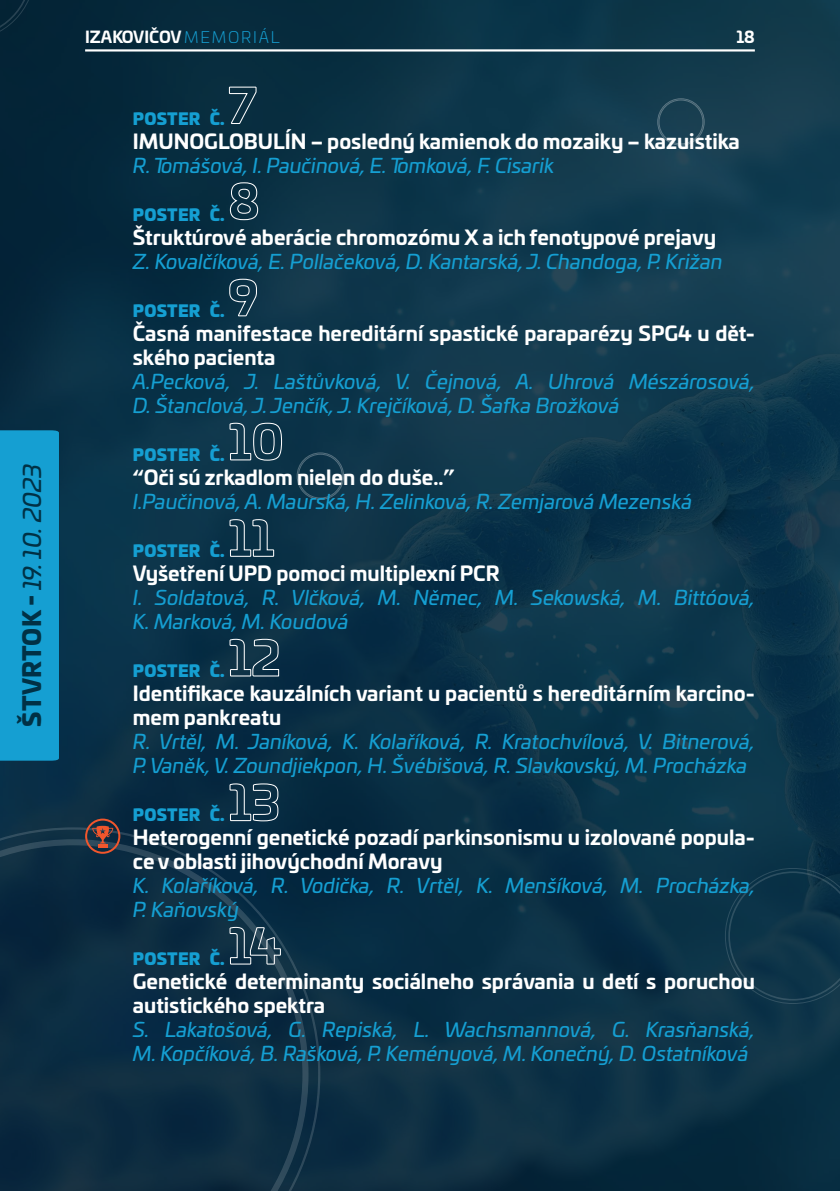
<style>
.page{position:relative;width:840px;height:1191px;background:#fff}
.page>*{position:absolute;margin:0;border:0;box-sizing:border-box;transform-origin:0 0}
.t1{font:italic 24px "Univia Pro";letter-spacing:-.01em;color:#013145}
.t2{font:italic 20px/24px "Univia Pro";color:#159fd2}
.t3{font:700 20px/24px "Univia Pro";color:#fff}
.t4{font:900 16px "Univia Pro";letter-spacing:.02em;color:#159fd2}
.t5{font:700 16px "Univia Pro";color:#fff}
.s1{font-weight:900;font-style:normal}
.s2{font-weight:300;color:#159fd2}
</style>
<div class="page">
<img style="left:0;top:0;width:839px;height:1191px">
<div style="left:0;top:827px;width:320px;height:364px;background:#0b2b41"></div>
<svg style="left:724px;top:868px;width:115px;height:135px;background:#0e3549"></svg>
<svg style="left:0;top:0;width:35px;height:40px"></svg>
<div style="left:658px;top:100px;width:44px;height:44px;border:1px solid #fff;border-radius:50%"></div>
<div style="left:657px;top:99px;width:47px;height:46px;border:1px solid #fff;border-radius:50%"></div>
<div style="left:298px;top:454px;width:44px;height:44px;border:1px solid #fff;border-radius:50%"></div>
<div style="left:297px;top:453px;width:46px;height:46px;border:1px solid #fff;border-radius:50%"></div>
<svg style="left:228px;top:86px;width:29px;height:38px"></svg>
<svg style="left:229px;top:182px;width:29px;height:39px"></svg>
<svg style="left:228px;top:278px;width:29px;height:39px"></svg>
<svg style="left:229px;top:422px;width:53px;height:39px;background:#305263"></svg>
<svg style="left:229px;top:518px;width:45px;height:39px;background:#2b4d5f"></svg>
<svg style="left:229px;top:638px;width:50px;height:39px;background:#315061"></svg>
<svg style="left:229px;top:782px;width:50px;height:40px;background:#2e4d60"></svg>
<svg style="left:229px;top:926px;width:52px;height:39px;background:#345061"></svg>
<div style="left:0;top:430px;width:59px;height:330px;background:#159fd2"></div>
<svg style="left:92px;top:825px;width:21px;height:23px"></svg>
<div style="left:85px;top:818px;width:35px;height:35px;border:2px solid #f1562c;border-radius:50%"></div>
<hr style="left:85px;top:49px;width:669px;height:3px;background:#fff">
<p class="t1" style="left:14px;top:727px;width:265px;rotate:-90deg"><span class="s1">ŠTVRTOK -</span> 19. 10. 2023</p>
<p class="t5" style="left:85px;top:24px;width:196px">IZAKOVIČOV <span class="s2">MEMORIÁL</span></p>
<p class="t5" style="left:736px;top:24px;width:20px">18</p>
<p class="t4" style="left:133px;top:105px;width:93px">POSTER Č.</p>
<p class="t3" style="left:133px;top:128px;width:608px">IMUNOGLOBULÍN – posledný kamienok do mozaiky – kazuistika</p>
<p class="t2" style="left:133px;top:152px;width:422px">R. Tomášová, I. Paučinová, E. Tomková, F. Cisarik</p>
<p class="t4" style="left:133px;top:201px;width:93px">POSTER Č.</p>
<p class="t3" style="left:133px;top:224px;width:584px">Štruktúrové aberácie chromozómu X a ich fenotypové prejavy</p>
<p class="t2" style="left:133px;top:248px;width:591px">Z. Kovalčíková, E. Pollačeková, D. Kantarská, J. Chandoga, P. Križan</p>
<p class="t4" style="left:133px;top:297px;width:93px">POSTER Č.</p>
<p class="t3" style="left:133px;top:320px;width:623px">Časná manifestace hereditární spastické paraparézy SPG4 u dět&shy;ského pacienta</p>
<p class="t2" style="left:133px;top:368px;width:623px">A.Pecková, J. Laštůvková, V. Čejnová, A. Uhrová Mészárosová,<br>D. Štanclová, J. Jenčík, J. Krejčíková, D. Šafka Brožková</p>
<p class="t4" style="left:133px;top:441px;width:93px">POSTER Č.</p>
<p class="t3" style="left:133px;top:464px;width:323px">“Oči sú zrkadlom nielen do duše..”</p>
<p class="t2" style="left:133px;top:488px;width:560px">I.Paučinová, A. Maurská, H. Zelinková, R. Zemjarová Mezenská</p>
<p class="t4" style="left:133px;top:537px;width:93px">POSTER Č.</p>
<p class="t3" style="left:133px;top:560px;width:368px">Vyšetření UPD pomoci multiplexní PCR</p>
<p class="t2" style="left:133px;top:584px;width:623px">I. Soldatová, R. Vlčková, M. Němec, M. Sekowská, M. Bittóová,<br>K. Marková, M. Koudová</p>
<p class="t4" style="left:133px;top:657px;width:93px">POSTER Č.</p>
<p class="t3" style="left:133px;top:680px;width:623px">Identifikace kauzálních variant u pacientů s hereditárním karcino&shy;mem pankreatu</p>
<p class="t2" style="left:133px;top:728px;width:623px">R. Vrtěl, M. Janíková, K. Kolaříková, R. Kratochvílová, V. Bitnerová,<br>P. Vaněk, V. Zoundjiekpon, H. Švébišová, R. Slavkovský, M. Procházka</p>
<p class="t4" style="left:133px;top:801px;width:93px">POSTER Č.</p>
<p class="t3" style="left:133px;top:824px;width:623px">Heterogenní genetické pozadí parkinsonismu u izolované popula&shy;ce v oblasti jihovýchodní Moravy</p>
<p class="t2" style="left:133px;top:872px;width:623px">K. Kolaříková, R. Vodička, R. Vrtěl, K. Menšíková, M. Procházka,<br>P. Kaňovský</p>
<p class="t4" style="left:133px;top:945px;width:93px">POSTER Č.</p>
<p class="t3" style="left:133px;top:968px;width:623px">Genetické determinanty sociálneho správania u detí s poruchou autistického spektra</p>
<p class="t2" style="left:133px;top:1016px;width:623px">S. Lakatošová, G. Repiská, L. Wachsmannová, G. Krasňanská,<br>M. Kopčíková, B. Rašková, P. Keményová, M. Konečný, D. Ostatníková</p>
</div>
